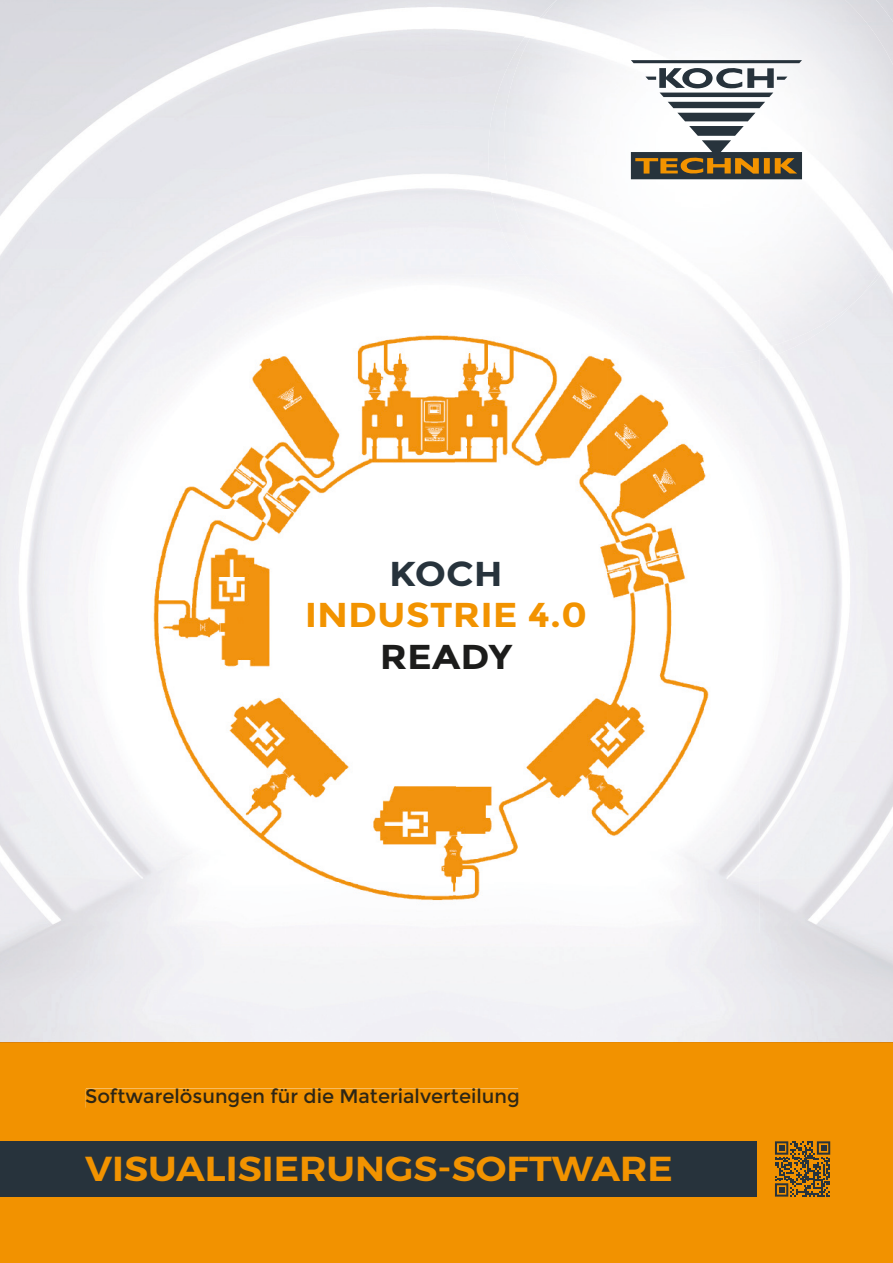
<style>
.page{position:relative;width:893px;height:1263px;background:#fff}
.page>*{position:absolute;margin:0;border:0;box-sizing:border-box;transform-origin:0 0}
.t1{font:600 34.5px "Montserrat";color:#f29300;scale:1.1 1}
.t2{font:700 34.5px "Montserrat";color:#f29300;scale:1.1 1}
.t3{font:700 34.5px "Montserrat";color:#1c1c1b;scale:1.1 1}
.t4{font:700 34.5px "Montserrat";color:#27333c;scale:1.1 1}
.t5{font:19.5px "Montserrat";color:#2d2616}
</style>
<div class="page">
<img style="left:0;top:0;width:893px;height:1043px">
<img style="left:488px;top:0;width:371px;height:360px">
<img style="left:504px;top:0;width:389px;height:349px">
<div style="left:0;top:1044px;width:893px;height:219px;background:#f29200"></div>
<img style="left:0;top:1043px;width:893px;height:1px">
<div style="left:0;top:1141px;width:757px;height:55px;background:#27333c"></div>
<svg style="left:631px;top:60px;width:171px;height:119px"></svg>
<img style="left:100px;top:274px;width:507px;height:659px">
<img style="left:607px;top:369px;width:152px;height:564px">
<img style="left:524px;top:274px;width:235px;height:95px">
<img style="left:551px;top:274px;width:208px;height:79px">
<svg style="left:775px;top:1141px;width:55px;height:55px;background:#89611e"></svg>
<div style="left:86px;top:1088px;width:432px;height:19px;background:#f29200"></div>
<h1 class="t4" style="left:389px;top:553px;width:105px">KOCH</h1>
<h1 class="t2" style="left:305px;top:595px;width:258px">INDUSTRIE 4.0</h1>
<h1 class="t3" style="left:380px;top:636px;width:122px">READY</h1>
<p class="t5" style="left:85px;top:1085px;width:436px">Softwarelösungen für die Materialverteilung</p>
<h1 class="t1" style="left:85px;top:1142px;width:536px">VISUALISIERUNGS-SOFTWARE</h1>
</div>
